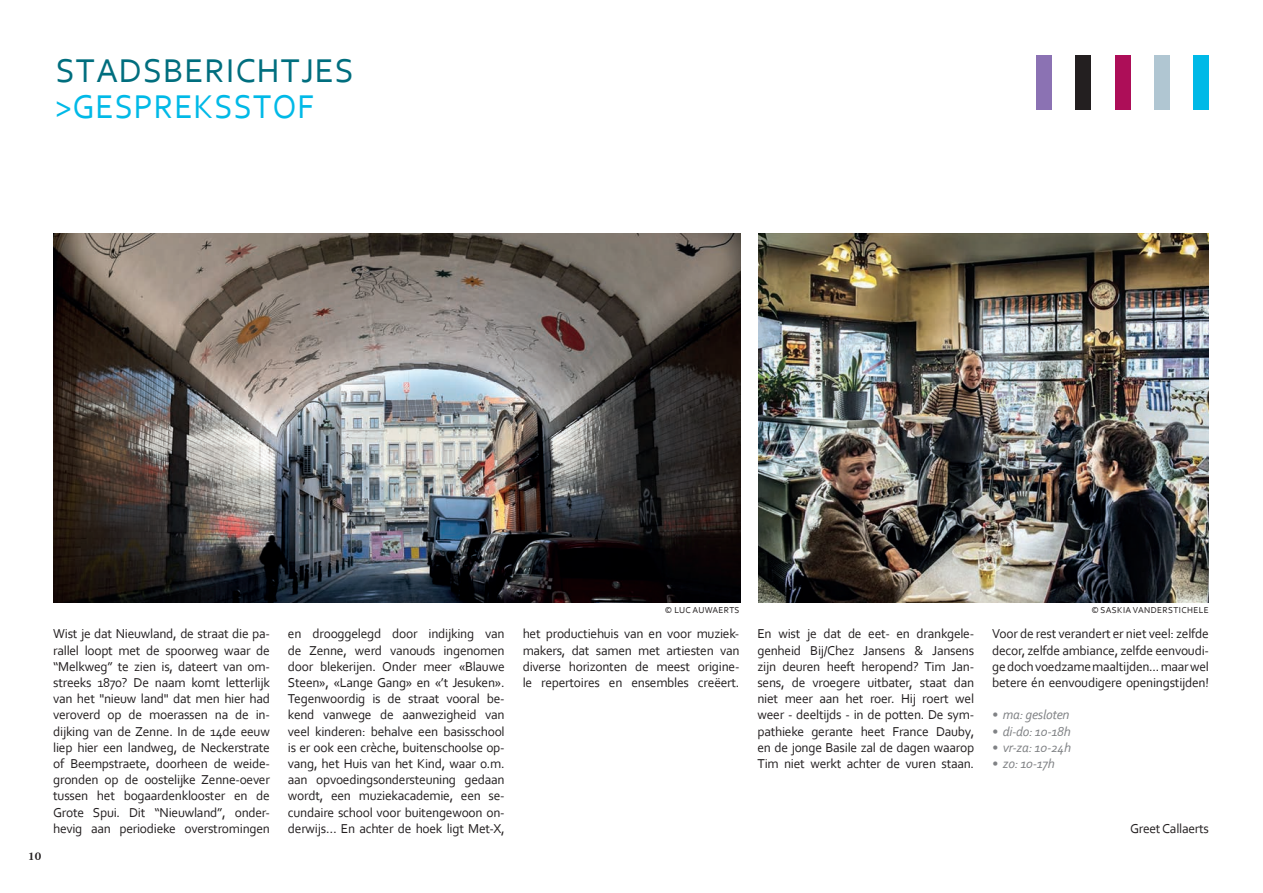
<style>
.page{position:relative;width:1263px;height:893px;background:#fff}
.page>*{position:absolute;margin:0;border:0;box-sizing:border-box;transform-origin:0 0}
.t1{font:34.5px "Corbel";letter-spacing:.03em;color:#006e7e}
.t2{font:34.5px "Corbel";letter-spacing:.03em;color:#00b9e7;scale:.96 1}
.t3{font:13.5px/16.2px "Corbel";letter-spacing:-.02em;color:#231f20;text-align:justify}
.t4{font:italic 13.5px "Corbel";letter-spacing:-.02em;color:#808285}
.t5{font:10.5px "Century 751 BT Bold B";color:#231f20}
.t6{font:9px "Corbel";letter-spacing:.04em;color:#231f20}
</style>
<div class="page">
<div style="left:1036px;top:56px;width:16px;height:54px;background:#8b72b3"></div>
<div style="left:1075px;top:56px;width:16px;height:54px;background:#231f20"></div>
<div style="left:1115px;top:56px;width:15px;height:54px;background:#ad0e58"></div>
<div style="left:1154px;top:56px;width:16px;height:54px;background:#b0c6d2"></div>
<div style="left:1193px;top:56px;width:16px;height:54px;background:#00b9e7"></div>
<img style="left:758px;top:234px;width:451px;height:369px">
<img style="left:53px;top:234px;width:687px;height:369px">
<h1 class="t1" style="left:56px;top:49px;width:300px">STADSBERICHTJES</h1>
<h1 class="t2" style="left:55px;top:85px;width:271px">&gt;GESPREKSSTOF</h1>
<p class="t5" style="left:28px;top:850px;width:15px">10</p>
<p class="t6" style="left:665px;top:604px;width:76px">© LUC AUWAERTS</p>
<p class="t6" style="left:1091px;top:604px;width:119px">© SASKIA VANDERSTICHELE</p>
<p class="t3" style="left:53px;top:625px;width:218px">Wist je dat Nieuwland, de straat die pa&shy;rallel loopt met de spoorweg waar de “Melkweg” te zien is, dateert van om&shy;streeks 1870? De naam komt letterlijk van het "nieuw land" dat men hier had veroverd op de moerassen na de in&shy;dijking van de Zenne. In de 14de eeuw liep hier een landweg, de Neckerstrate of Beempstraete, doorheen de weide&shy;gronden op de oostelijke Zenne-oever tussen het bogaardenklooster en de Grote Spui. Dit “Nieuwland”, onder&shy;hevig aan periodieke overstromingen</p>
<p class="t3" style="left:288px;top:625px;width:218px">en drooggelegd door indijking van de Zenne, werd vanouds ingenomen door blekerijen. Onder meer «Blauwe Steen», «Lange Gang» en «’t Jesuken».<br>Tegenwoordig is de straat vooral be&shy;kend vanwege de aanwezigheid van veel kinderen: behalve een basisschool is er ook een crèche, buitenschoolse op&shy;vang, het Huis van het Kind, waar o.m. aan opvoedingsondersteuning gedaan wordt, een muziekacademie, een se&shy;cundaire school voor buitengewoon on&shy;derwijs… En achter de hoek ligt Met-X,</p>
<p class="t3" style="left:523px;top:625px;width:218px">het productiehuis van en voor muziek&shy;makers, dat samen met artiesten van diverse horizonten de meest origine&shy;le repertoires en ensembles creëert.</p>
<p class="t3" style="left:757px;top:626px;width:218px">En wist je dat de eet- en drankgele&shy;genheid Bij/Chez Jansens &amp; Jansens zijn deuren heeft heropend? Tim Jan&shy;sens, de vroegere uitbater, staat dan niet meer aan het roer. Hij roert wel weer - deeltijds - in de potten. De sym&shy;pathieke gerante heet France Dauby, en de jonge Basile zal de dagen waarop Tim niet werkt achter de vuren staan.</p>
<p class="t3" style="left:992px;top:625px;width:218px">Voor de rest verandert er niet veel: zelfde decor, zelfde ambiance, zelfde eenvoudi&shy;ge doch voedzame maaltijden... maar wel betere én eenvoudigere openingstijden!</p>
<p class="t4" style="left:992px;top:707px;width:79px">• ma: gesloten</p>
<p class="t4" style="left:992px;top:723px;width:80px">• di-do: 10-18h</p>
<p class="t4" style="left:992px;top:739px;width:80px">• vr-za: 10-24h</p>
<p class="t4" style="left:992px;top:755px;width:64px">• zo: 10-17h</p>
<p class="t3" style="left:1130px;top:820px;width:80px">Greet Callaerts</p>
</div>
